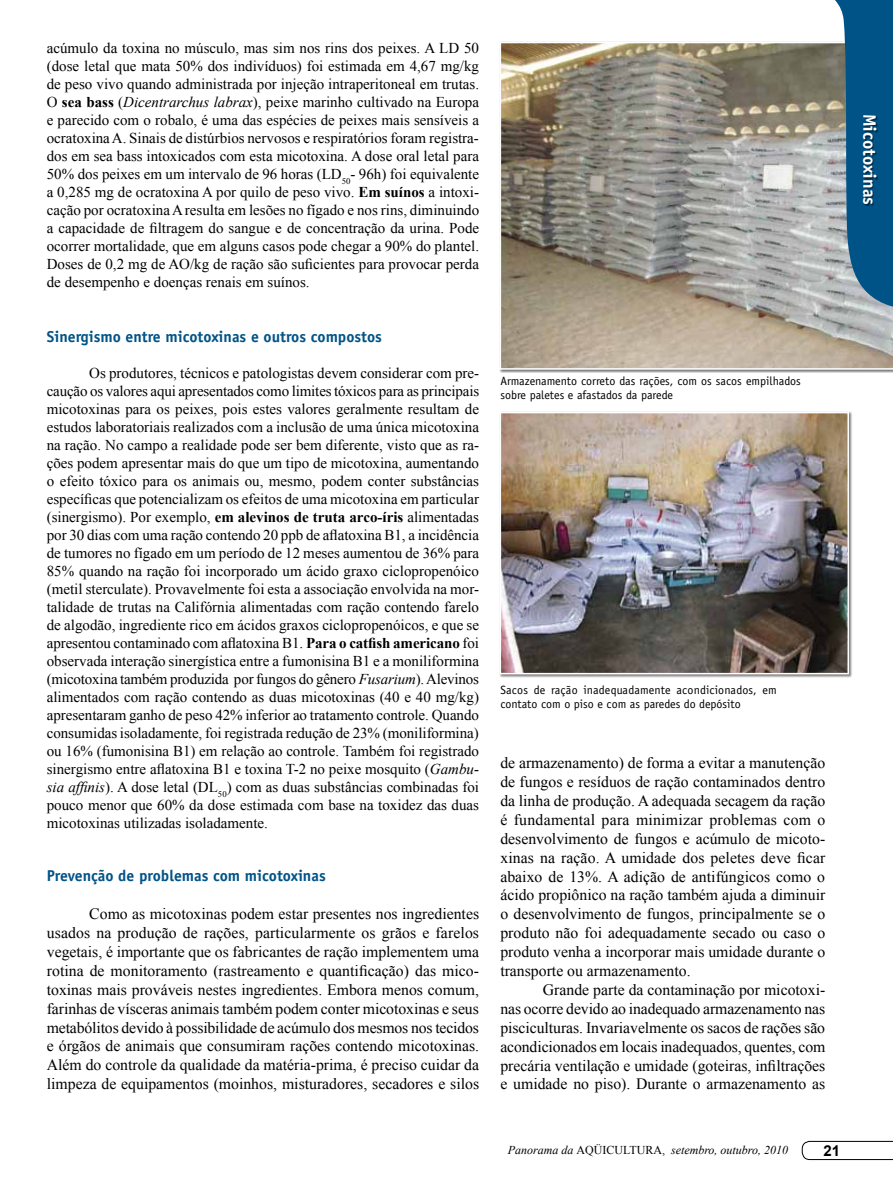
<style>
.page{position:relative;width:893px;height:1191px;background:#fff}
.page>*{position:absolute;margin:0;border:0;box-sizing:border-box;transform-origin:0 0}
.t1{font:700 18px "Officina Sans Std";color:#fff}
.t2{font:15.75px/18.9px "Times New Roman";color:#000;text-align:justify}
.t3{font:700 15.75px "Officina Sans Std";color:#005387}
.t4{font:15px/18px "Times New Roman";color:#000;text-align:justify}
.t5{font:700 15px "Arial";color:#000}
.t6{font:12px/14.4px "Officina Sans Std";color:#000}
.t7{font:italic 12px "Times New Roman";color:#000}
.s1{font-weight:700}
.s2{font-style:italic}
.s3{font-style:normal}
</style>
<div class="page">
<svg style="left:802px;top:1141px;width:91px;height:19px"></svg>
<svg style="left:500px;top:43px;width:393px;height:327px;background:#9d9689"></svg>
<svg style="left:811px;top:0;width:82px;height:310px;background:#58829b"></svg>
<div style="left:864px;top:116px;width:14px;height:90px;background:#000;opacity:.5"></div>
<div style="left:499px;top:411px;width:353px;height:266px;background:#000;opacity:.5"></div>
<img style="left:503px;top:415px;width:343px;height:256px">
<div style="left:500px;top:412px;width:349px;height:262px;border:2px solid #fff"></div>
<p class="t4" style="left:47px;top:39px;width:434px">acúmulo da toxina no músculo, mas sim nos rins dos peixes. A LD 50 (dose letal que mata 50% dos indivíduos) foi estimada em 4,67 mg/kg de peso vivo quando administrada por injeção intraperitoneal em trutas.<br>O <span class="s1">sea bass</span> (<span class="s2">Dicentrarchus labrax</span>), peixe marinho cultivado na Europa e parecido com o robalo, é uma das espécies de peixes mais sensíveis a ocratoxina A. Sinais de distúrbios nervosos e respiratórios foram registra&shy;dos em sea bass intoxicados com esta micotoxina. A dose oral letal para 50% dos peixes em um intervalo de 96 horas (LD<sub>50</sub>- 96h) foi equivalente a 0,285 mg de ocratoxina A por quilo de peso vivo. <span class="s1">Em suínos</span> a intoxi&shy;cação por ocratoxina A resulta em lesões no fígado e nos rins, diminuindo a capacidade de filtragem do sangue e de concentração da urina. Pode ocorrer mortalidade, que em alguns casos pode chegar a 90% do plantel.<br>Doses de 0,2 mg de AO/kg de ração são suficientes para provocar perda de desempenho e doenças renais em suínos.</p>
<p class="t3" style="left:47px;top:327px;width:337px">Sinergismo entre micotoxinas e outros compostos</p>
<p class="t4" style="left:47px;top:364px;width:434px;text-indent:43px">Os produtores, técnicos e patologistas devem considerar com pre&shy;caução os valores aqui apresentados como limites tóxicos para as principais micotoxinas para os peixes, pois estes valores geralmente resultam de estudos laboratoriais realizados com a inclusão de uma única micotoxina na ração. No campo a realidade pode ser bem diferente, visto que as ra&shy;ções podem apresentar mais do que um tipo de micotoxina, aumentando o efeito tóxico para os animais ou, mesmo, podem conter substâncias específicas que potencializam os efeitos de uma micotoxina em particular (sinergismo). Por exemplo, <span class="s1">em alevinos de truta arco-íris</span> alimentadas por 30 dias com uma ração contendo 20 ppb de aflatoxina B1, a incidência de tumores no fígado em um período de 12 meses aumentou de 36% para 85% quando na ração foi incorporado um ácido graxo ciclopropenóico (metil sterculate). Provavelmente foi esta a associação envolvida na mor&shy;talidade de trutas na Califórnia alimentadas com ração contendo farelo de algodão, ingrediente rico em ácidos graxos ciclopropenóicos, e que se apresentou contaminado com aflatoxina B1. <span class="s1">Para o catfish americano</span> foi observada interação sinergística entre a fumonisina B1 e a moniliformina (micotoxina também produzida por fungos do gênero <span class="s2">Fusarium</span>). Alevinos alimentados com ração contendo as duas micotoxinas (40 e 40 mg/kg) apresentaram ganho de peso 42% inferior ao tratamento controle. Quando consumidas isoladamente, foi registrada redução de 23% (moniliformina) ou 16% (fumonisina B1) em relação ao controle. Também foi registrado sinergismo entre aflatoxina B1 e toxina T-2 no peixe mosquito (<span class="s2">Gambu&shy;sia affinis</span>). A dose letal (DL<sub>50</sub>) com as duas substâncias combinadas foi pouco menor que 60% da dose estimada com base na toxidez das duas micotoxinas utilizadas isoladamente.</p>
<p class="t3" style="left:47px;top:866px;width:280px">Prevenção de problemas com micotoxinas</p>
<p class="t2" style="left:47px;top:904px;width:434px;text-indent:43px">Como as micotoxinas podem estar presentes nos ingredientes usados na produção de rações, particularmente os grãos e farelos vegetais, é importante que os fabricantes de ração implementem uma rotina de monitoramento (rastreamento e quantificação) das mico&shy;toxinas mais prováveis nestes ingredientes. Embora menos comum, farinhas de vísceras animais também podem conter micotoxinas e seus metabólitos devido à possibilidade de acúmulo dos mesmos nos tecidos e órgãos de animais que consumiram rações contendo micotoxinas.<br>Além do controle da qualidade da matéria-prima, é preciso cuidar da limpeza de equipamentos (moinhos, misturadores, secadores e silos</p>
<p class="t6" style="left:500px;top:373px;width:302px">Armazenamento correto das rações, com os sacos empilhados sobre paletes e afastados da parede</p>
<p class="t6" style="left:500px;top:682px;width:278px">Sacos de ração inadequadamente acondicionados, em contato com o piso e com as paredes do depósito</p>
<p class="t2" style="left:500px;top:753px;width:327px">de armazenamento) de forma a evitar a manutenção de fungos e resíduos de ração contaminados dentro da linha de produção. A adequada secagem da ração é fundamental para minimizar problemas com o desenvolvimento de fungos e acúmulo de micoto&shy;xinas na ração. A umidade dos peletes deve ficar abaixo de 13%. A adição de antifúngicos como o ácido propiônico na ração também ajuda a diminuir o desenvolvimento de fungos, principalmente se o produto não foi adequadamente secado ou caso o produto venha a incorporar mais umidade durante o transporte ou armazenamento.</p>
<p class="t2" style="left:500px;top:980px;width:327px;text-indent:43px">Grande parte da contaminação por micotoxi&shy;nas ocorre devido ao inadequado armazenamento nas pisciculturas. Invariavelmente os sacos de rações são acondicionados em locais inadequados, quentes, com precária ventilação e umidade (goteiras, infiltrações e umidade no piso). Durante o armazenamento as</p>
<p class="t7" style="left:508px;top:1141px;width:282px">Panorama da <span class="s3">AQÜICULTURA,</span> setembro, outubro, 2010</p>
<p class="t5" style="left:823px;top:1140px;width:18px">21</p>
<p class="t1" style="left:881px;top:114px;width:93px;rotate:90deg">Micotoxinas</p>
</div>
